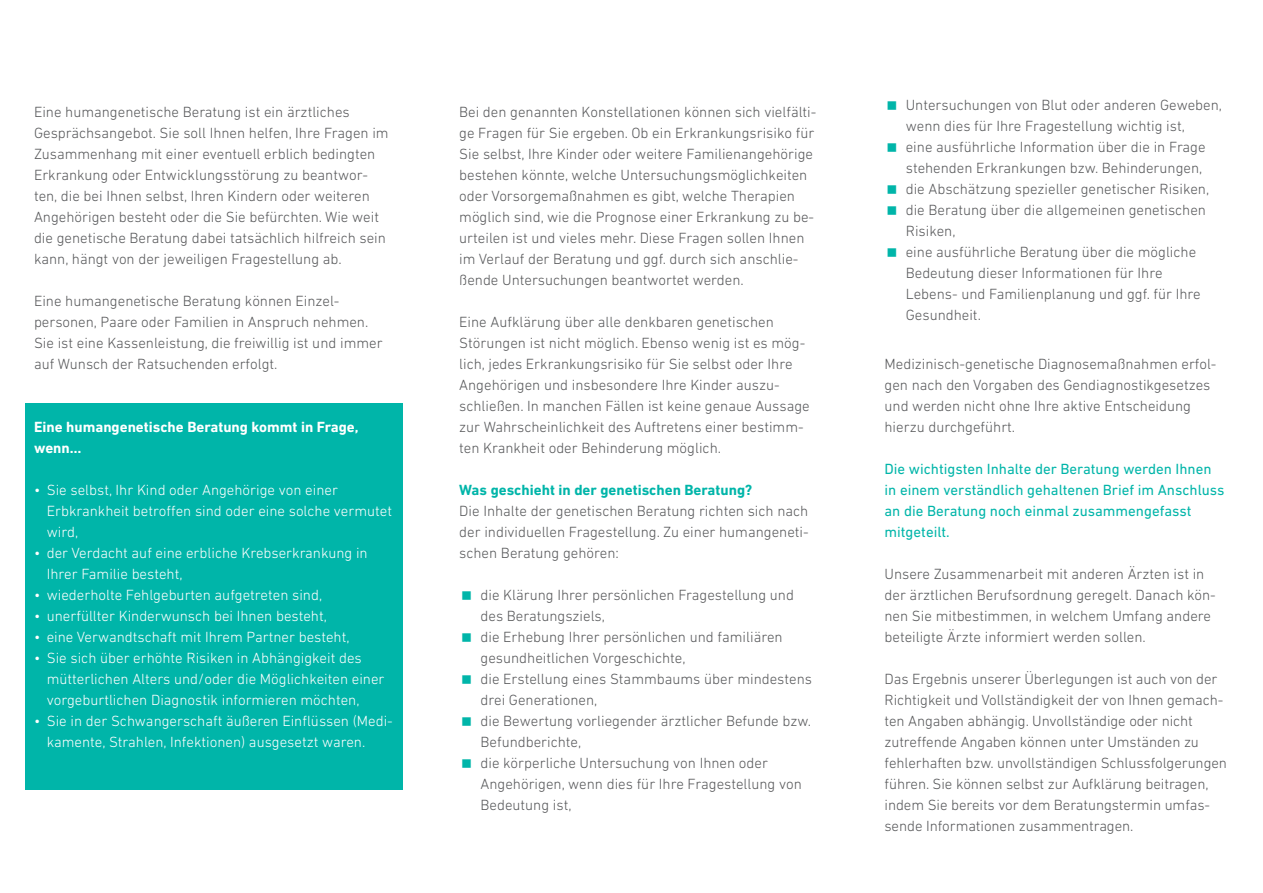
<style>
.page{position:relative;width:1263px;height:893px;background:#fff}
.page>*{position:absolute;margin:0;border:0;box-sizing:border-box;transform-origin:0 0}
.Überschrift_10pt_grü{font:300 15px/21px "DIN Next LT Pro";color:#57585a}
.t1{font:300 15px/21px "DIN Next LT Pro";color:#fff}
.Text_A4_10_pt{font:15px/21px "DIN Next LT Pro";color:#00b5a9}
.Aufzählung_10pt{font:300 15px/21px "DIN Next LT Pro";color:#57585a;text-align:justify}
.Text_10pt_light{font:700 15px/21px "DIN Next LT Pro";color:#fff}
.Überschrift_10pt_grü-2{font:700 15px "DIN Next LT Pro";color:#00b5a9}
</style>
<div class="page">
<div style="left:26px;top:404px;width:377px;height:386px;background:#00b5a9"></div>
<p class="Überschrift_10pt_grü" style="left:34px;top:101px;width:356px">Eine humangenetische Beratung ist ein ärztliches Gesprächsangebot. Sie soll Ihnen helfen, Ihre Fragen im Zusammenhang mit einer eventuell erblich bedingten Erkrankung oder Entwicklungsstörung zu beantwor&shy;ten, die bei Ihnen selbst, Ihren Kindern oder weiteren Angehörigen besteht oder die Sie befürchten. Wie weit die genetische Beratung dabei tatsächlich hilfreich sein kann, hängt von der jeweiligen Fragestellung ab.</p>
<p class="Überschrift_10pt_grü" style="left:34px;top:290px;width:350px">Eine humangenetische Beratung können Einzel&shy;personen, Paare oder Familien in Anspruch nehmen.<br>Sie ist eine Kassenleistung, die freiwillig ist und immer auf Wunsch der Ratsuchenden erfolgt.</p>
<p class="Text_10pt_light" style="left:34px;top:416px;width:326px">Eine humangenetische Beratung kommt in Frage, wenn…</p>
<p class="t1" style="left:47px;top:479px;width:347px;text-indent:-13px">• Sie selbst, Ihr Kind oder Angehörige von einer<br>Erbkrankheit betroffen sind oder eine solche vermutet wird,</p>
<p class="t1" style="left:47px;top:542px;width:322px;text-indent:-13px">• der Verdacht auf eine erbliche Krebserkrankung in<br>Ihrer Familie besteht,</p>
<p class="t1" style="left:34px;top:584px;width:290px">• wiederholte Fehlgeburten aufgetreten sind,</p>
<p class="t1" style="left:34px;top:605px;width:294px">• unerfüllter Kinderwunsch bei Ihnen besteht,</p>
<p class="t1" style="left:34px;top:626px;width:317px">• eine Verwandtschaft mit Ihrem Partner besteht,</p>
<p class="t1" style="left:47px;top:647px;width:339px;text-indent:-13px">• Sie sich über erhöhte Risiken in Abhängigkeit des mütterlichen Alters und/oder die Möglichkeiten einer vorgeburtlichen Diagnostik informieren möchten,</p>
<p class="t1" style="left:47px;top:710px;width:348px;text-indent:-13px">• Sie in der Schwangerschaft äußeren Einflüssen (Medi&shy;kamente, Strahlen, Infektionen) ausgesetzt waren.</p>
<p class="Überschrift_10pt_grü" style="left:459px;top:101px;width:359px">Bei den genannten Konstellationen können sich vielfälti&shy;ge Fragen für Sie ergeben. Ob ein Erkrankungsrisiko für Sie selbst, Ihre Kinder oder weitere Familienangehörige bestehen könnte, welche Untersuchungsmöglichkeiten oder Vorsorgemaßnahmen es gibt, welche Therapien möglich sind, wie die Prognose einer Erkrankung zu be&shy;urteilen ist und vieles mehr. Diese Fragen sollen Ihnen im Verlauf der Beratung und ggf. durch sich anschlie&shy;ßende Untersuchungen beantwortet werden.</p>
<p class="Überschrift_10pt_grü" style="left:459px;top:311px;width:352px">Eine Aufklärung über alle denkbaren genetischen Störungen ist nicht möglich. Ebenso wenig ist es mög&shy;lich, jedes Erkrankungsrisiko für Sie selbst oder Ihre Angehörigen und insbesondere Ihre Kinder auszu&shy;schließen. In manchen Fällen ist keine genaue Aussage zur Wahrscheinlichkeit des Auftretens einer bestimm&shy;ten Krankheit oder Behinderung möglich.</p>
<p class="Überschrift_10pt_grü-2" style="left:459px;top:481px;width:294px">Was geschieht in der genetischen Beratung?</p>
<p class="Aufzählung_10pt" style="left:459px;top:500px;width:351px">Die Inhalte der genetischen Beratung richten sich nach der individuellen Fragestellung. Zu einer humangeneti&shy;schen Beratung gehören:</p>
<p class="Überschrift_10pt_grü" style="left:480px;top:584px;width:315px">die Klärung Ihrer persönlichen Fragestellung und des Beratungsziels,</p>
<p class="Überschrift_10pt_grü" style="left:480px;top:626px;width:304px">die Erhebung Ihrer persönlichen und familiären gesundheitlichen Vorgeschichte,</p>
<p class="Überschrift_10pt_grü" style="left:480px;top:668px;width:333px">die Erstellung eines Stammbaums über mindestens drei Generationen,</p>
<p class="Überschrift_10pt_grü" style="left:480px;top:710px;width:332px">die Bewertung vorliegender ärztlicher Befunde bzw.<br>Befundberichte,</p>
<p class="Überschrift_10pt_grü" style="left:480px;top:752px;width:323px">die körperliche Untersuchung von Ihnen oder<br>Angehörigen, wenn dies für Ihre Fragestellung von<br>Bedeutung ist,</p>
<p class="Überschrift_10pt_grü" style="left:906px;top:95px;width:318px">Untersuchungen von Blut oder anderen Geweben, wenn dies für Ihre Fragestellung wichtig ist,</p>
<p class="Überschrift_10pt_grü" style="left:906px;top:137px;width:301px">eine ausführliche Information über die in Frage stehenden Erkrankungen bzw. Behinderungen,</p>
<p class="Überschrift_10pt_grü" style="left:906px;top:179px;width:305px">die Abschätzung spezieller genetischer Risiken,</p>
<p class="Überschrift_10pt_grü" style="left:906px;top:200px;width:302px">die Beratung über die allgemeinen genetischen<br>Risiken,</p>
<p class="Überschrift_10pt_grü" style="left:906px;top:242px;width:296px">eine ausführliche Beratung über die mögliche Bedeutung dieser Informationen für Ihre Lebens- und Familienplanung und ggf. für Ihre Gesundheit.</p>
<p class="Überschrift_10pt_grü" style="left:884px;top:353px;width:333px">Medizinisch-genetische Diagnosemaßnahmen erfol&shy;gen nach den Vorgaben des Gendiagnostikgesetzes und werden nicht ohne Ihre aktive Entscheidung hierzu durchgeführt.</p>
<p class="Text_A4_10_pt" style="left:884px;top:458px;width:342px">Die wichtigsten Inhalte der Beratung werden Ihnen in einem verständlich gehaltenen Brief im Anschluss an die Beratung noch einmal zusammengefasst mitgeteilt.</p>
<p class="Überschrift_10pt_grü" style="left:884px;top:563px;width:333px">Unsere Zusammenarbeit mit anderen Ärzten ist in der ärztlichen Berufsordnung geregelt. Danach kön&shy;nen Sie mitbestimmen, in welchem Umfang andere beteiligte Ärzte informiert werden sollen.</p>
<p class="Überschrift_10pt_grü" style="left:884px;top:668px;width:344px">Das Ergebnis unserer Überlegungen ist auch von der Richtigkeit und Vollständigkeit der von Ihnen gemach&shy;ten Angaben abhängig. Unvollständige oder nicht zutreffende Angaben können unter Umständen zu fehlerhaften bzw. unvollständigen Schlussfolgerungen führen. Sie können selbst zur Aufklärung beitragen, indem Sie bereits vor dem Beratungstermin umfas&shy;sende Informationen zusammentragen.</p>
</div>
